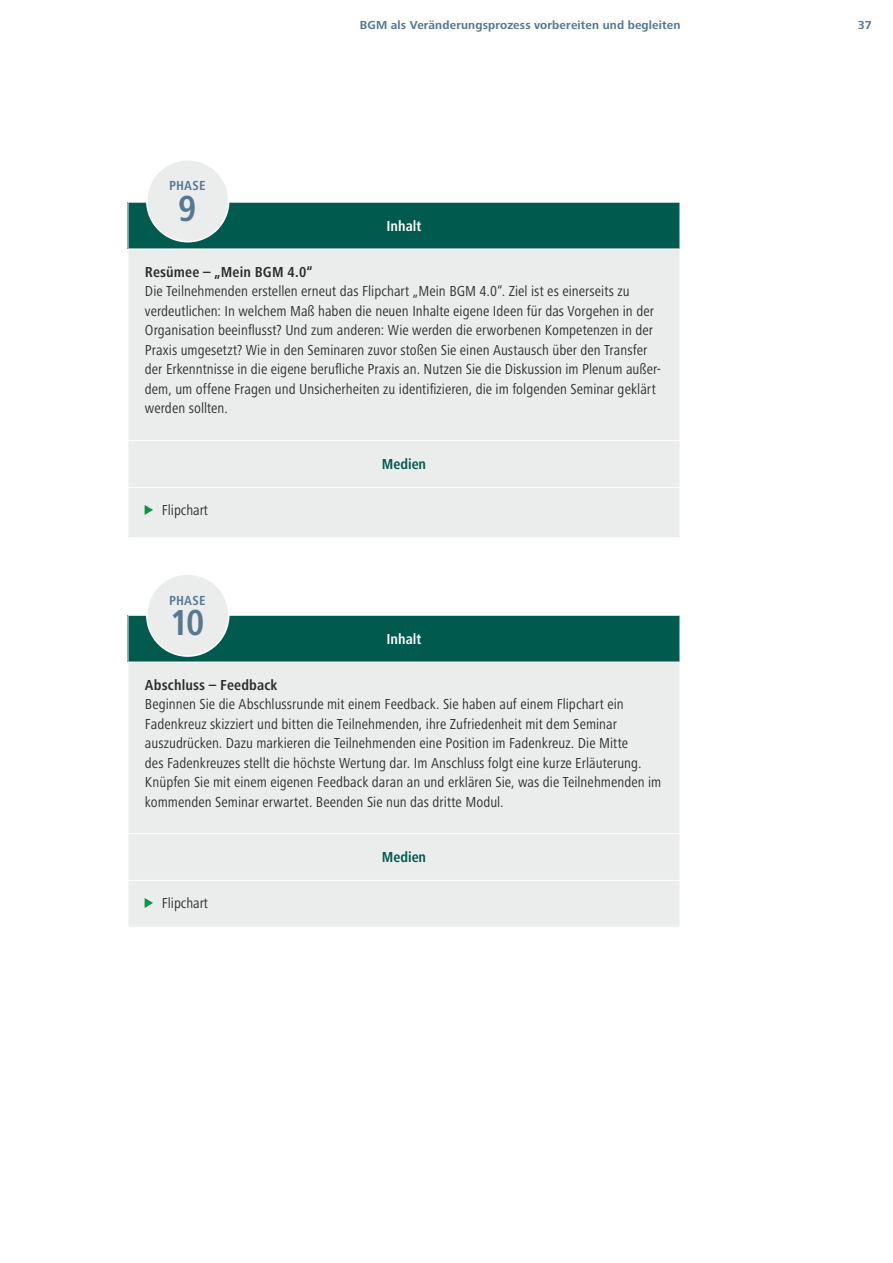
<style>
.page{position:relative;width:893px;height:1263px;background:#fff}
.page>*{position:absolute;margin:0;border:0;box-sizing:border-box;transform-origin:0 0}
.t1{font:700 condensed 37.5px "Frutiger Next Pro";color:#567991}
.t2{font:condensed 15px/19.5px "Frutiger Next Pro";letter-spacing:.005em;color:#2c2c2b}
.t3{font:700 condensed 15px "Frutiger Next Pro";letter-spacing:.01em;color:#2c2c2b}
.t4{font:700 condensed 15px "Frutiger Next Pro";color:#fff}
.t5{font:700 condensed 15px "Frutiger Next Pro";letter-spacing:.005em;color:#005a4e}
.t6{font:700 condensed 13.65px "Frutiger Next Pro";letter-spacing:.015em;color:#567991}
.t7{font:700 12px "Frutiger Next Pro";letter-spacing:.01em;color:#567991}
.s1{font-family:"INQA Triangel";font-stretch:normal;font-size:12.45px;color:#00993f}
</style>
<div class="page">
<div style="left:128px;top:202px;width:552px;height:47px;background:#005a4e"></div>
<div style="left:129px;top:250px;width:551px;height:287px;background:#ebedec"></div>
<hr style="left:128px;top:202px;width:552px;height:1px;background:#fff">
<hr style="left:128px;top:203px;width:1px;height:46px;background:#fff">
<hr style="left:128px;top:440px;width:552px;height:1px;background:#fff">
<hr style="left:128px;top:487px;width:552px;height:1px;background:#fff">
<div style="left:128px;top:615px;width:552px;height:47px;background:#005a4e"></div>
<div style="left:129px;top:663px;width:551px;height:264px;background:#ebedec"></div>
<hr style="left:128px;top:615px;width:552px;height:1px;background:#fff">
<hr style="left:128px;top:616px;width:1px;height:46px;background:#fff">
<hr style="left:128px;top:833px;width:552px;height:1px;background:#fff">
<hr style="left:128px;top:880px;width:552px;height:1px;background:#fff">
<div style="left:147px;top:160px;width:82px;height:82px;background:#ebedec;border-radius:50%"></div>
<div style="left:146px;top:159px;width:83px;height:83px;border:2px solid #fff;border-radius:50%"></div>
<div style="left:147px;top:574px;width:82px;height:82px;background:#ebedec;border-radius:50%"></div>
<div style="left:146px;top:573px;width:83px;height:84px;border:2px solid #fff;border-radius:50%"></div>
<p class="t6" style="left:169px;top:178px;width:38px">PHASE</p>
<h1 class="t1" style="left:178px;top:187px;width:20px">9</h1>
<p class="t7" style="left:360px;top:18px;width:322px">BGM als Veränderungsprozess vorbereiten und begleiten</p>
<p class="t7" style="left:858px;top:18px;width:16px">37</p>
<p class="t4" style="left:386px;top:217px;width:36px">Inhalt</p>
<p class="t3" style="left:145px;top:263px;width:169px">Resümee – „Mein BGM 4.0“</p>
<p class="t2" style="left:145px;top:282px;width:518px">Die Teilnehmenden erstellen erneut das Flipchart „Mein BGM 4.0“. Ziel ist es einerseits zu verdeutlichen: In welchem Maß haben die neuen Inhalte eigene Ideen für das Vorgehen in der Organisation beeinflusst? Und zum anderen: Wie werden die erworbenen Kompetenzen in der Praxis umgesetzt? Wie in den Seminaren zuvor stoßen Sie einen Austausch über den Transfer der Erkenntnisse in die eigene berufliche Praxis an. Nutzen Sie die Diskussion im Plenum außer&shy;dem, um offene Fragen und Unsicherheiten zu identifizieren, die im folgenden Seminar geklärt werden sollten.</p>
<p class="t2" style="left:145px;top:500px;width:65px"><span class="s1">&gt;</span> Flipchart</p>
<p class="t6" style="left:169px;top:592px;width:38px">PHASE</p>
<h1 class="t1" style="left:170px;top:601px;width:36px">10</h1>
<p class="t5" style="left:382px;top:456px;width:46px">Medien</p>
<p class="t4" style="left:386px;top:630px;width:36px">Inhalt</p>
<p class="t3" style="left:145px;top:676px;width:134px">Abschluss – Feedback</p>
<p class="t2" style="left:145px;top:695px;width:518px">Beginnen Sie die Abschlussrunde mit einem Feedback. Sie haben auf einem Flipchart ein Fadenkreuz skizziert und bitten die Teilnehmenden, ihre Zufriedenheit mit dem Seminar auszudrücken. Dazu markieren die Teilnehmenden eine Position im Fadenkreuz. Die Mitte<br>des Fadenkreuzes stellt die höchste Wertung dar. Im Anschluss folgt eine kurze Erläuterung.<br>Knüpfen Sie mit einem eigenen Feedback daran an und erklären Sie, was die Teilnehmenden im kommenden Seminar erwartet. Beenden Sie nun das dritte Modul.</p>
<p class="t2" style="left:145px;top:893px;width:65px"><span class="s1">&gt;</span> Flipchart</p>
<p class="t5" style="left:382px;top:849px;width:46px">Medien</p>
</div>
